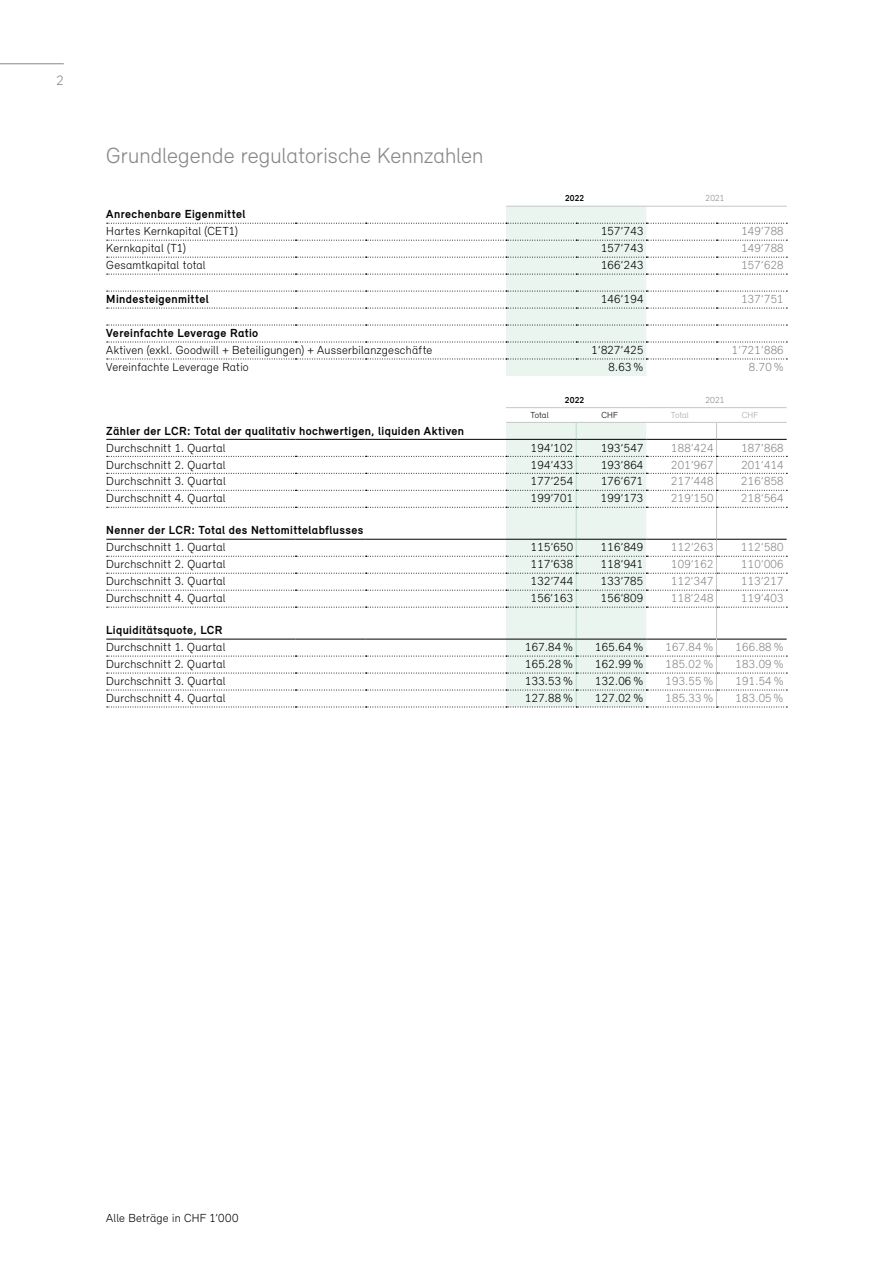
<style>
.page{position:relative;width:893px;height:1263px;background:#fff}
.page>*{position:absolute;margin:0;border:0;box-sizing:border-box;transform-origin:0 0}
.t1{font:300 22.5px "Relevant";color:#868786}
.t2{font:300 13.95px "Relevant";color:#868786}
.t3{font:300 12px "Relevant";letter-spacing:.02em;color:#000}
.t4{font:300 12px "Relevant";letter-spacing:.02em;color:#868786}
.t5{font:700 12px "Relevant";letter-spacing:.03em;color:#000}
.t6{font:700 9px "Relevant";letter-spacing:.01em;color:#000}
.t7{font:300 9px "Relevant";letter-spacing:.005em;color:#868786}
.t8{font:300 9px "Relevant";color:#000}
.t9{font:300 9px "Relevant";color:#a7a7a8}
</style>
<div class="page">
<svg style="left:506px;top:207px;width:140px;height:432px;fill:#eaf5f0"></svg>
<svg style="left:107px;top:223px;width:680px;height:1px"></svg>
<hr style="left:716px;top:508px;width:1px;height:31px;background:#c5c6c6">
<hr style="left:576px;top:508px;width:1px;height:31px;background:#b6dccb">
<hr style="left:576px;top:607px;width:1px;height:32px;background:#b6dccb">
<hr style="left:506px;top:206px;width:70px;height:1px;background:#c5c6c6">
<hr style="left:576px;top:206px;width:70px;height:1px;background:#c5c6c6">
<hr style="left:646px;top:206px;width:70px;height:1px;background:#c5c6c6">
<hr style="left:716px;top:206px;width:71px;height:1px;background:#c5c6c6">
<hr style="left:506px;top:407px;width:70px;height:1px;background:#c5c6c6">
<hr style="left:576px;top:407px;width:70px;height:1px;background:#c5c6c6">
<hr style="left:646px;top:407px;width:70px;height:1px;background:#c5c6c6">
<hr style="left:716px;top:407px;width:71px;height:1px;background:#c5c6c6">
<hr style="left:506px;top:422px;width:70px;height:1px;background:#c5c6c6">
<hr style="left:576px;top:422px;width:70px;height:1px;background:#c5c6c6">
<hr style="left:646px;top:422px;width:70px;height:1px;background:#c5c6c6">
<hr style="left:716px;top:422px;width:71px;height:1px;background:#c5c6c6">
<svg style="left:107px;top:240px;width:680px;height:1px"></svg>
<svg style="left:107px;top:257px;width:680px;height:1px"></svg>
<svg style="left:107px;top:274px;width:680px;height:1px"></svg>
<svg style="left:107px;top:291px;width:680px;height:1px"></svg>
<svg style="left:107px;top:308px;width:680px;height:1px"></svg>
<svg style="left:107px;top:325px;width:680px;height:1px"></svg>
<svg style="left:107px;top:342px;width:680px;height:1px"></svg>
<svg style="left:107px;top:359px;width:680px;height:1px"></svg>
<svg style="left:107px;top:423px;width:680px;height:85px"></svg>
<hr style="left:106px;top:439px;width:190px;height:1px;background:#000">
<hr style="left:296px;top:439px;width:70px;height:1px;background:#000">
<hr style="left:366px;top:439px;width:140px;height:1px;background:#000">
<hr style="left:506px;top:439px;width:70px;height:1px;background:#000">
<hr style="left:576px;top:439px;width:70px;height:1px;background:#000">
<hr style="left:646px;top:439px;width:70px;height:1px;background:#000">
<hr style="left:716px;top:439px;width:71px;height:1px;background:#000">
<hr style="left:106px;top:539px;width:190px;height:1px;background:#000">
<hr style="left:106px;top:639px;width:190px;height:1px;background:#000">
<svg style="left:107px;top:539px;width:680px;height:69px"></svg>
<hr style="left:716px;top:607px;width:1px;height:32px;background:#c5c6c6">
<svg style="left:107px;top:639px;width:680px;height:69px"></svg>
<hr style="left:0;top:64px;width:64px;height:1px;background:#868786">
<p class="t2" style="left:56px;top:72px;width:9px">2</p>
<h1 class="t1" style="left:106px;top:141px;width:379px">Grundlegende regulatorische Kennzahlen</h1>
<p class="t6" style="left:565px;top:193px;width:21px">2022</p>
<p class="t7" style="left:706px;top:193px;width:20px">2021</p>
<p class="t5" style="left:106px;top:207px;width:141px">Anrechenbare Eigenmittel</p>
<p class="t3" style="left:106px;top:224px;width:133px">Hartes Kernkapital (CET1)</p>
<p class="t3" style="left:601px;top:224px;width:44px">157’743</p>
<p class="t4" style="left:741px;top:224px;width:44px">149’788</p>
<p class="t3" style="left:106px;top:241px;width:81px">Kernkapital (T1)</p>
<p class="t3" style="left:601px;top:241px;width:44px">157’743</p>
<p class="t4" style="left:741px;top:241px;width:44px">149’788</p>
<p class="t3" style="left:106px;top:258px;width:101px">Gesamtkapital total</p>
<p class="t3" style="left:601px;top:258px;width:44px">166’243</p>
<p class="t4" style="left:741px;top:258px;width:44px">157’628</p>
<p class="t5" style="left:106px;top:292px;width:104px">Mindesteigenmittel</p>
<p class="t3" style="left:601px;top:292px;width:44px">146’194</p>
<p class="t4" style="left:741px;top:292px;width:44px">137’751</p>
<p class="t5" style="left:106px;top:326px;width:153px">Vereinfachte Leverage Ratio</p>
<p class="t3" style="left:106px;top:343px;width:328px">Aktiven (exkl. Goodwill + Beteiligungen) + Ausserbilanzgeschäfte</p>
<p class="t3" style="left:592px;top:343px;width:53px">1’827’425</p>
<p class="t4" style="left:732px;top:343px;width:53px">1’721’886</p>
<p class="t3" style="left:106px;top:360px;width:144px">Vereinfachte Leverage Ratio</p>
<p class="t3" style="left:609px;top:360px;width:36px">8.63 %</p>
<p class="t4" style="left:749px;top:360px;width:36px">8.70 %</p>
<p class="t6" style="left:565px;top:394px;width:21px">2022</p>
<p class="t7" style="left:705px;top:394px;width:20px">2021</p>
<p class="t8" style="left:530px;top:409px;width:20px">Total</p>
<p class="t8" style="left:602px;top:409px;width:18px">CHF</p>
<p class="t9" style="left:671px;top:409px;width:20px">Total</p>
<p class="t9" style="left:742px;top:409px;width:18px">CHF</p>
<p class="t5" style="left:106px;top:423px;width:359px">Zähler der LCR: Total der qualitativ hochwertigen, liquiden Aktiven</p>
<p class="t3" style="left:106px;top:440px;width:121px">Durchschnitt 1. Quartal</p>
<p class="t3" style="left:531px;top:440px;width:44px">194’102</p>
<p class="t3" style="left:601px;top:440px;width:44px">193’547</p>
<p class="t4" style="left:671px;top:440px;width:44px">188’424</p>
<p class="t4" style="left:741px;top:440px;width:44px">187’868</p>
<p class="t3" style="left:106px;top:457px;width:121px">Durchschnitt 2. Quartal</p>
<p class="t3" style="left:531px;top:457px;width:44px">194’433</p>
<p class="t3" style="left:601px;top:457px;width:44px">193’864</p>
<p class="t4" style="left:671px;top:457px;width:44px">201’967</p>
<p class="t4" style="left:741px;top:457px;width:44px">201’414</p>
<p class="t3" style="left:106px;top:474px;width:121px">Durchschnitt 3. Quartal</p>
<p class="t3" style="left:531px;top:474px;width:44px">177’254</p>
<p class="t3" style="left:601px;top:474px;width:44px">176’671</p>
<p class="t4" style="left:671px;top:474px;width:44px">217’448</p>
<p class="t4" style="left:741px;top:474px;width:44px">216’858</p>
<p class="t3" style="left:106px;top:491px;width:121px">Durchschnitt 4. Quartal</p>
<p class="t3" style="left:531px;top:491px;width:44px">199’701</p>
<p class="t3" style="left:601px;top:491px;width:44px">199’173</p>
<p class="t4" style="left:671px;top:491px;width:44px">219’150</p>
<p class="t4" style="left:741px;top:491px;width:44px">218’564</p>
<p class="t5" style="left:106px;top:523px;width:259px">Nenner der LCR: Total des Nettomittelabflusses</p>
<p class="t3" style="left:106px;top:540px;width:121px">Durchschnitt 1. Quartal</p>
<p class="t3" style="left:531px;top:540px;width:44px">115’650</p>
<p class="t3" style="left:601px;top:540px;width:44px">116’849</p>
<p class="t4" style="left:671px;top:540px;width:44px">112’263</p>
<p class="t4" style="left:741px;top:540px;width:44px">112’580</p>
<p class="t3" style="left:106px;top:557px;width:121px">Durchschnitt 2. Quartal</p>
<p class="t3" style="left:531px;top:557px;width:44px">117’638</p>
<p class="t3" style="left:601px;top:557px;width:44px">118’941</p>
<p class="t4" style="left:671px;top:557px;width:44px">109’162</p>
<p class="t4" style="left:741px;top:557px;width:44px">110’006</p>
<p class="t3" style="left:106px;top:574px;width:121px">Durchschnitt 3. Quartal</p>
<p class="t3" style="left:531px;top:574px;width:44px">132’744</p>
<p class="t3" style="left:601px;top:574px;width:44px">133’785</p>
<p class="t4" style="left:671px;top:574px;width:44px">112’347</p>
<p class="t4" style="left:741px;top:574px;width:44px">113’217</p>
<p class="t3" style="left:106px;top:591px;width:121px">Durchschnitt 4. Quartal</p>
<p class="t3" style="left:531px;top:591px;width:44px">156’163</p>
<p class="t3" style="left:601px;top:591px;width:44px">156’809</p>
<p class="t4" style="left:671px;top:591px;width:44px">118’248</p>
<p class="t4" style="left:741px;top:591px;width:44px">119’403</p>
<p class="t5" style="left:106px;top:623px;width:118px">Liquiditätsquote, LCR</p>
<p class="t3" style="left:106px;top:640px;width:121px">Durchschnitt 1. Quartal</p>
<p class="t3" style="left:525px;top:640px;width:49px">167.84 %</p>
<p class="t3" style="left:595px;top:640px;width:49px">165.64 %</p>
<p class="t4" style="left:665px;top:640px;width:49px">167.84 %</p>
<p class="t4" style="left:736px;top:640px;width:49px">166.88 %</p>
<p class="t3" style="left:106px;top:657px;width:121px">Durchschnitt 2. Quartal</p>
<p class="t3" style="left:525px;top:657px;width:49px">165.28 %</p>
<p class="t3" style="left:595px;top:657px;width:49px">162.99 %</p>
<p class="t4" style="left:665px;top:657px;width:49px">185.02 %</p>
<p class="t4" style="left:736px;top:657px;width:49px">183.09 %</p>
<p class="t3" style="left:106px;top:674px;width:121px">Durchschnitt 3. Quartal</p>
<p class="t3" style="left:525px;top:674px;width:49px">133.53 %</p>
<p class="t3" style="left:595px;top:674px;width:49px">132.06 %</p>
<p class="t4" style="left:665px;top:674px;width:49px">193.55 %</p>
<p class="t4" style="left:736px;top:674px;width:49px">191.54 %</p>
<p class="t3" style="left:106px;top:691px;width:121px">Durchschnitt 4. Quartal</p>
<p class="t3" style="left:525px;top:691px;width:49px">127.88 %</p>
<p class="t3" style="left:595px;top:691px;width:49px">127.02 %</p>
<p class="t4" style="left:665px;top:691px;width:49px">185.33 %</p>
<p class="t4" style="left:736px;top:691px;width:49px">183.05 %</p>
<p class="t3" style="left:106px;top:1211px;width:134px">Alle Beträge in CHF 1’000</p>
</div>
